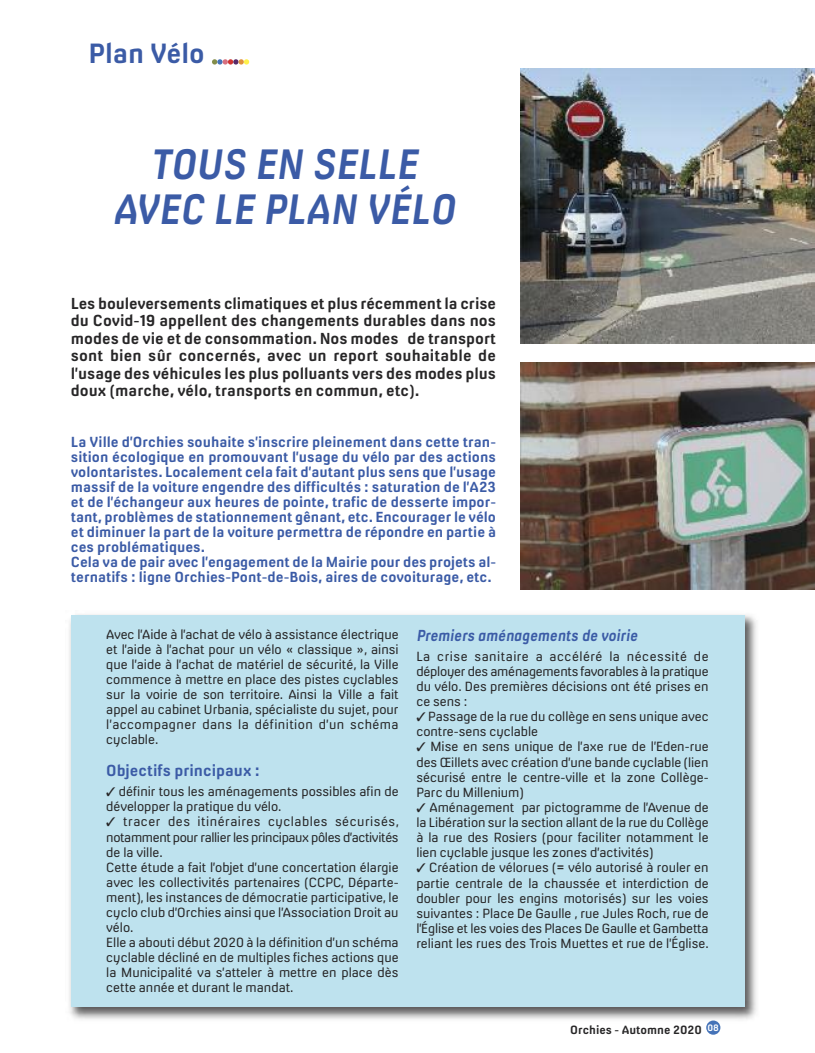
<style>
.page{position:relative;width:815px;height:1053px;background:#fff}
.page>*{position:absolute;margin:0;border:0;box-sizing:border-box;transform-origin:0 0}
.t1{font:italic 700 40px/45px "Milibus Rg";color:#3b5ba6;text-align:center}
.t2{font:700 26.25px "Milibus Rg";color:#3b5ba6}
.t3{font:700 15px/17.5px "Milibus Rg";color:#272627;text-align:justify}
.t4{font:italic 700 15px "Milibus Rg";color:#3b5ba6}
.t5{font:700 15px "Milibus Rg";color:#3b5ba6}
.t6{font:700 13.75px/15px "Milibus Rg";color:#3b5ba6}
.t7{font:12.5px/15px "Milibus Lt";color:#272627;text-align:justify}
.t8{font:700 11.25px "Milibus Rg";color:#272627}
</style>
<div class="page">
<img style="left:69px;top:614px;width:688px;height:408px">
<div style="left:71px;top:615px;width:673px;height:391px;background:#bee2ee"></div>
<div style="left:706px;top:1020px;width:14px;height:14px;background:#4573b8;border-radius:50%"></div>
<svg style="left:212px;top:59px;width:37px;height:6px"></svg>
<img style="left:521px;top:68px;width:294px;height:276px">
<img style="left:521px;top:362px;width:294px;height:227px">
<h2 class="t2" style="left:89px;top:44px;width:118px">Plan Vélo</h2>
<h1 class="t1" style="left:113px;top:146px;width:344px">TOUS EN SELLE<br>AVEC LE PLAN VÉLO</h1>
<p class="t3" style="left:71px;top:296px;width:427px">Les bouleversements climatiques et plus récemment la crise du Covid-19 appellent des changements durables dans nos modes de vie et de consommation. Nos modes de transport sont bien sûr concernés, avec un report souhaitable de l’usage des véhicules les plus polluants vers des modes plus doux (marche, vélo, transports en commun, etc).</p>
<p class="t6" style="left:71px;top:436px;width:427px">La Ville d’Orchies souhaite s’inscrire pleinement dans cette tran&shy;sition écologique en promouvant l’usage du vélo par des actions volontaristes. Localement cela fait d’autant plus sens que l’usage massif de la voiture engendre des difficultés : saturation de l’a23 et de l’échangeur aux heures de pointe, trafic de desserte impor&shy;tant, problèmes de stationnement gênant, etc. Encourager le vélo et diminuer la part de la voiture permettra de répondre en partie à ces problématiques.<br>Cela va de pair avec l’engagement de la Mairie pour des projets al&shy;ternatifs : ligne Orchies-Pont-de-Bois, aires de covoiturage, etc.</p>
<p class="t7" style="left:106px;top:628px;width:294px">Avec l’Aide à l’achat de vélo à assistance électrique et l’aide à l’achat pour un vélo « classique », ainsi que l’aide à l’achat de matériel de sécurité, la Ville commence à mettre en place des pistes cyclables sur la voirie de son territoire. Ainsi la Ville a fait appel au cabinet Urbania, spécialiste du sujet, pour l’accompagner dans la définition d’un schéma cyclable.</p>
<p class="t5" style="left:106px;top:765px;width:155px">Objectifs principaux :</p>
<p class="t7" style="left:106px;top:784px;width:294px;line-height:15.5px">✓ définir tous les aménagements possibles afin de développer la pratique du vélo.</p>
<p class="t7" style="left:106px;top:815px;width:294px;text-align:left">✓ tracer des itinéraires cyclables sécurisés, notamment pour rallier les principaux pôles d’activités de la ville.<br>Cette étude a fait l’objet d’une concertation élargie avec les collectivités partenaires (CCPC, Départe&shy;ment), les instances de démocratie participative, le cyclo club d’Orchies ainsi que l’Association Droit au vélo.<br>Elle a abouti début 2020 à la définition d’un schéma cyclable décliné en de multiples fiches actions que la Municipalité va s’atteler à mettre en place dès cette année et durant le mandat.</p>
<p class="t4" style="left:416px;top:630px;width:223px">Premiers aménagements de voirie</p>
<p class="t7" style="left:416px;top:650px;width:294px">La crise sanitaire a accéléré la nécessité de déployer des aménagements favorables à la pratique du vélo. Des premières décisions ont été prises en ce sens :</p>
<p class="t7" style="left:416px;top:709px;width:294px;line-height:15.5px">✓ Passage de la rue du collège en sens unique avec contre-sens cyclable</p>
<p class="t7" style="left:416px;top:740px;width:294px">✓ Mise en sens unique de l’axe rue de l’Eden-rue des Œillets avec création d’une bande cyclable (lien sécurisé entre le centre-ville et la zone Collège-Parc du Millenium)</p>
<p class="t7" style="left:416px;top:801px;width:294px">✓ Aménagement par pictogramme de l’Avenue de la Libération sur la section allant de la rue du Collège à la rue des Rosiers (pour faciliter notamment le lien cyclable jusque les zones d’activités)</p>
<p class="t7" style="left:416px;top:861px;width:294px">✓ Création de vélorues (= vélo autorisé à rouler en partie centrale de la chaussée et interdiction de doubler pour les engins motorisés) sur les voies suivantes : Place De Gaulle , rue Jules Roch, rue de l’Église et les voies des Places De Gaulle et Gambetta reliant les rues des Trois Muettes et rue de l’Église.</p>
<p class="t8" style="left:570px;top:1025px;width:150px">Orchies - automne 2020 <sup>08</sup></p>
</div>
